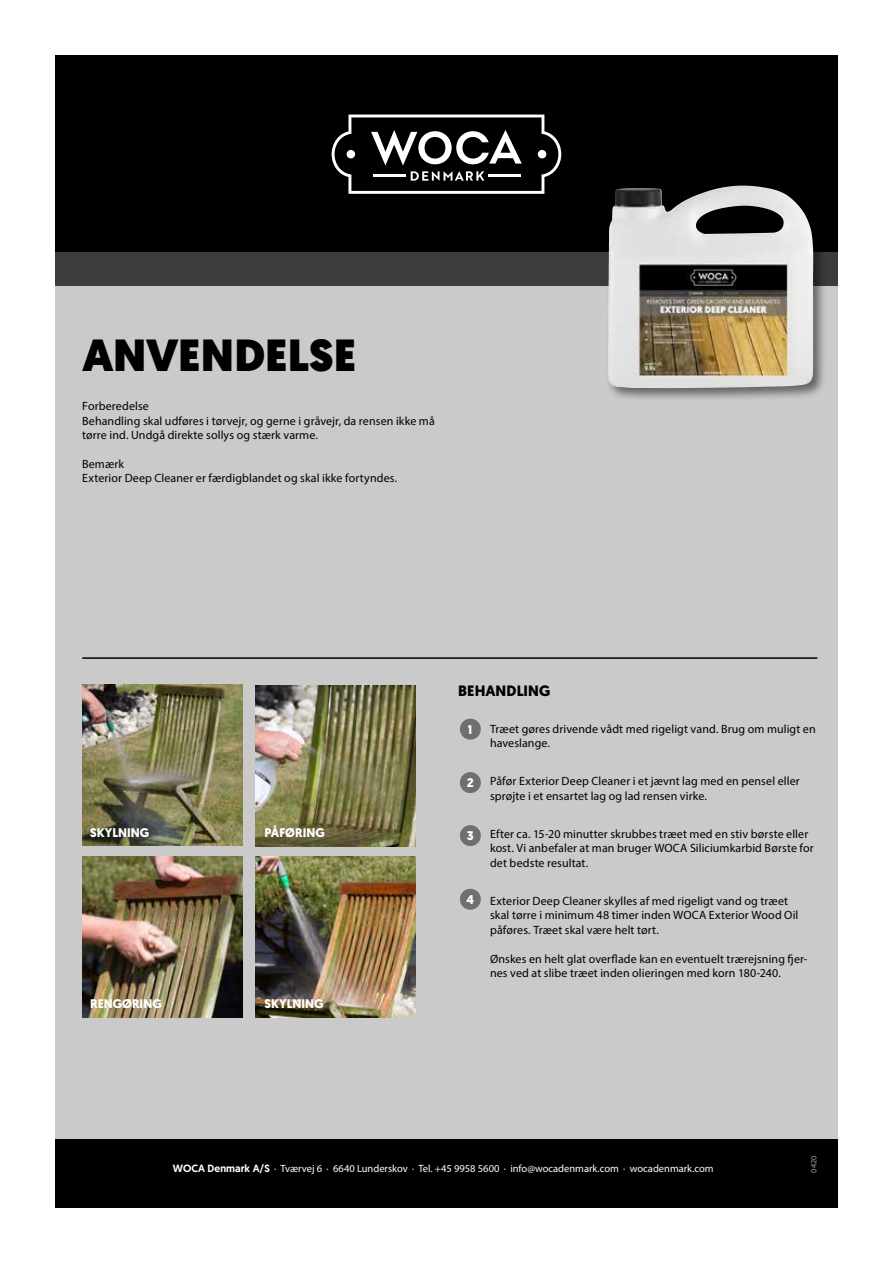
<style>
.page{position:relative;width:893px;height:1263px;background:#fff}
.page>*{position:absolute;margin:0;border:0;box-sizing:border-box;transform-origin:0 0}
.t1{font:900 45px "Geomanist";color:#000}
.t2{font:700 15px "Geomanist";letter-spacing:.01em;color:#000}
.t3{font:700 12.45px "Geomanist";color:#fff}
.t4{font:12px/14.4px "Myriad Pro";letter-spacing:.01em;color:#000}
.t5{font:10.5px "Myriad Pro";color:#fff}
.t6{font:8.25px "Myriad Pro";color:#9d9d9c}
.s1{font-family:"Geomanist";font-weight:500}
</style>
<div class="page">
<div style="left:55px;top:140px;width:783px;height:1068px;background:#cacaca"></div>
<div style="left:55px;top:251px;width:783px;height:35px;background:#3c3c3b"></div>
<div style="left:55px;top:55px;width:783px;height:197px;background:#000"></div>
<svg style="left:332px;top:115px;width:229px;height:79px;background:#3a3a3a"></svg>
<div style="left:55px;top:1140px;width:783px;height:68px;background:#000"></div>
<div style="left:606px;top:183px;width:221px;height:219px;background:#000;opacity:.5"></div>
<img style="left:682px;top:186px;width:62px;height:16px">
<hr style="left:82px;top:657px;width:735px;height:2px;background:#000">
<div style="left:460px;top:719px;width:21px;height:21px;background:#706f6f;border-radius:50%"></div>
<div style="left:460px;top:772px;width:21px;height:21px;background:#706f6f;border-radius:50%"></div>
<div style="left:460px;top:825px;width:21px;height:21px;background:#706f6f;border-radius:50%"></div>
<img style="left:82px;top:685px;width:161px;height:160px">
<img style="left:82px;top:857px;width:161px;height:160px">
<img style="left:255px;top:857px;width:161px;height:160px">
<img style="left:255px;top:686px;width:161px;height:160px">
<div style="left:460px;top:889px;width:21px;height:21px;background:#706f6f;border-radius:50%"></div>
<h1 class="t1" style="left:82px;top:324px;width:275px">ANVENDELSE</h1>
<p class="t4" style="left:82px;top:399px;width:354px">Forberedelse<br>Behandling skal udføres i tørvejr, og gerne i gråvejr, da rensen ikke må tørre ind. Undgå direkte sollys og stærk varme.</p>
<p class="t4" style="left:82px;top:456px;width:317px">Bemærk<br>Exterior Deep Cleaner er færdigblandet og skal ikke fortyndes.</p>
<p class="t3" style="left:90px;top:824px;width:61px">SKYLNING</p>
<p class="t3" style="left:264px;top:824px;width:62px">PÅFØRING</p>
<p class="t3" style="left:90px;top:995px;width:73px">RENGØRING</p>
<p class="t3" style="left:264px;top:995px;width:61px">SKYLNING</p>
<p class="t2" style="left:458px;top:681px;width:94px">BEHANDLING</p>
<p class="t3" style="left:468px;top:721px;width:6px">1</p>
<p class="t3" style="left:467px;top:775px;width:8px">2</p>
<p class="t3" style="left:467px;top:828px;width:8px">3</p>
<p class="t3" style="left:466px;top:891px;width:9px">4</p>
<p class="t4" style="left:490px;top:721px;width:327px">Træet gøres drivende vådt med rigeligt vand. Brug om muligt en haveslange.</p>
<p class="t4" style="left:490px;top:774px;width:311px">Påfør Exterior Deep Cleaner i et jævnt lag med en pensel eller sprøjte i et ensartet lag og lad rensen virke.</p>
<p class="t4" style="left:490px;top:826px;width:325px">Efter ca. 15-20 minutter skrubbes træet med en stiv børste eller kost. Vi anbefaler at man bruger WOCA Siliciumkarbid Børste for det bedste resultat.</p>
<p class="t4" style="left:490px;top:894px;width:310px">Exterior Deep Cleaner skylles af med rigeligt vand og træet skal tørre i minimum 48 timer inden WOCA Exterior Wood Oil påføres. Træet skal være helt tørt.</p>
<p class="t4" style="left:490px;top:951px;width:319px">Ønskes en helt glat overflade kan en eventuelt trærejsning fjer&shy;nes ved at slibe træet inden olieringen med korn 180-240.</p>
<p class="t5" style="left:173px;top:1162px;width:542px"><span class="s1">WOCA Denmark A/S</span> · Tværvej 6 · 6640 Lunderskov · Tel. +45 9958 5600 · info@wocadenmark.com · wocadenmark.com</p>
<p class="t6" style="left:809px;top:1173px;width:19px;rotate:-90deg">0420</p>
</div>
